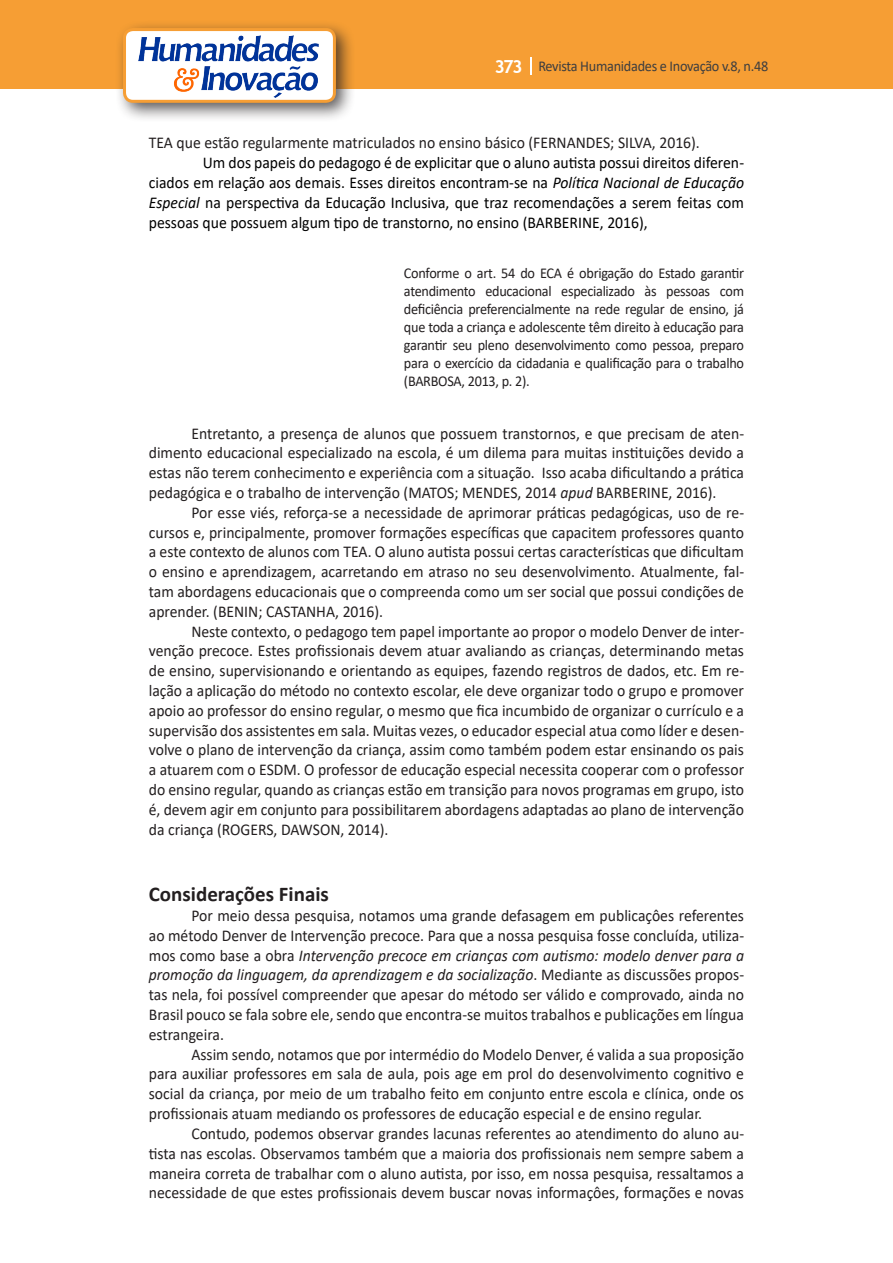
<style>
.page{position:relative;width:893px;height:1263px;background:#fff}
.page>*{position:absolute;margin:0;border:0;box-sizing:border-box;transform-origin:0 0}
.Titulo_2{font:700 21px "Calibri";color:#231f20}
.Texto{font:16.5px/19.8px "Calibri";color:#231f20;text-align:justify;scale:.95 1}
.Texto-2{font:16.5px/19.8px "Calibri";color:#000;text-align:justify;scale:.95 1}
.citacao{font:15px/18px "Calibri";letter-spacing:-.02em;color:#231f20;text-align:justify;scale:.95 1}
.t1{font:15px "Calibri";letter-spacing:-.02em;color:#3e3e3f;scale:.95 1}
.s1{font-family:"Trebuchet MS";font-weight:700;font-size:18px;color:#fff}
.s2{font-style:italic}
</style>
<div class="page">
<div style="left:0;top:0;width:893px;height:88px;background:#f69e34"></div>
<svg style="left:530px;top:57px;width:2px;height:18px"></svg>
<div style="left:115px;top:20px;width:241px;height:103px;background:#231f20;opacity:.75"></div>
<div style="left:125px;top:30px;width:209px;height:71px;background:#fff;border-radius:9px"></div>
<img style="left:138px;top:35px;width:181px;height:62px">
<div style="left:123px;top:28px;width:213px;height:75px;border:3px solid #f69e34;border-radius:9px"></div>
<p class="t1" style="left:495px;top:56px;width:290px"><span class="s1">373</span> Revista Humanidades e Inovação v.8, n.48</p>
<p class="Texto" style="left:149px;top:133px;width:582px">TEA que estão regularmente matriculados no ensino básico (FERNANDES; SILVA, 2016).</p>
<p class="Texto-2" style="left:149px;top:152px;width:628px;text-indent:54px">Um dos papeis do pedagogo é de explicitar que o aluno autista possui direitos diferen&shy;ciados em relação aos demais. Esses direitos encontram-se na <span class="s2">Política Nacional de Educação Especial</span> na perspectiva da Educação Inclusiva, que traz recomendações a serem feitas com pessoas que possuem algum tipo de transtorno, no ensino (BARBERINE, 2016),</p>
<p class="citacao" style="left:404px;top:264px;width:360px">Conforme o art. 54 do ECA é obrigação do Estado garantir atendimento educacional especializado às pessoas com deficiência preferencialmente na rede regular de ensino, já que toda a criança e adolescente têm direito à educação para garantir seu pleno desenvolvimento como pessoa, preparo para o exercício da cidadania e qualificação para o trabalho (BARBOSA, 2013, p. 2).</p>
<p class="Texto" style="left:149px;top:423px;width:628px;text-indent:43px">Entretanto, a presença de alunos que possuem transtornos, e que precisam de aten&shy;dimento educacional especializado na escola, é um dilema para muitas instituições devido a estas não terem conhecimento e experiência com a situação. Isso acaba dificultando a prática pedagógica e o trabalho de intervenção (MATOS; MENDES, 2014 <span class="s2">apud</span> BARBERINE, 2016).</p>
<p class="Texto" style="left:149px;top:502px;width:628px;text-indent:43px">Por esse viés, reforça-se a necessidade de aprimorar práticas pedagógicas, uso de re&shy;cursos e, principalmente, promover formações específicas que capacitem professores quanto a este contexto de alunos com TEA. O aluno autista possui certas características que dificultam o ensino e aprendizagem, acarretando em atraso no seu desenvolvimento. Atualmente, fal&shy;tam abordagens educacionais que o compreenda como um ser social que possui condições de aprender. (BENIN; CASTANHA, 2016).</p>
<p class="Texto" style="left:149px;top:621px;width:628px;text-indent:43px">Neste contexto, o pedagogo tem papel importante ao propor o modelo Denver de inter&shy;venção precoce. Estes profissionais devem atuar avaliando as crianças, determinando metas de ensino, supervisionando e orientando as equipes, fazendo registros de dados, etc. Em re&shy;lação a aplicação do método no contexto escolar, ele deve organizar todo o grupo e promover apoio ao professor do ensino regular, o mesmo que fica incumbido de organizar o currículo e a supervisão dos assistentes em sala. Muitas vezes, o educador especial atua como líder e desen&shy;volve o plano de intervenção da criança, assim como também podem estar ensinando os pais a atuarem com o ESDM. O professor de educação especial necessita cooperar com o professor do ensino regular, quando as crianças estão em transição para novos programas em grupo, isto é, devem agir em conjunto para possibilitarem abordagens adaptadas ao plano de intervenção da criança (ROGERS, DAWSON, 2014).</p>
<p class="Titulo_2" style="left:149px;top:879px;width:182px">Considerações Finais</p>
<p class="Texto" style="left:149px;top:905px;width:628px;text-indent:43px">Por meio dessa pesquisa, notamos uma grande defasagem em publicaçôes referentes ao método Denver de Intervenção precoce. Para que a nossa pesquisa fosse concluída, utiliza&shy;mos como base a obra <span class="s2">Intervenção precoce em crianças com autismo: modelo denver para a promoção da linguagem, da aprendizagem e da socialização</span>. Mediante as discussões propos&shy;tas nela, foi possível compreender que apesar do método ser válido e comprovado, ainda no Brasil pouco se fala sobre ele, sendo que encontra-se muitos trabalhos e publicações em língua estrangeira.</p>
<p class="Texto" style="left:149px;top:1044px;width:628px;text-indent:43px">Assim sendo, notamos que por intermédio do Modelo Denver, é valida a sua proposição para auxiliar professores em sala de aula, pois age em prol do desenvolvimento cognitivo e social da criança, por meio de um trabalho feito em conjunto entre escola e clínica, onde os profissionais atuam mediando os professores de educação especial e de ensino regular.</p>
<p class="Texto" style="left:149px;top:1123px;width:628px;text-indent:43px">Contudo, podemos observar grandes lacunas referentes ao atendimento do aluno au&shy;tista nas escolas. Observamos também que a maioria dos profissionais nem sempre sabem a maneira correta de trabalhar com o aluno autista, por isso, em nossa pesquisa, ressaltamos a necessidade de que estes profissionais devem buscar novas informaçôes, formações e novas</p>
</div>
